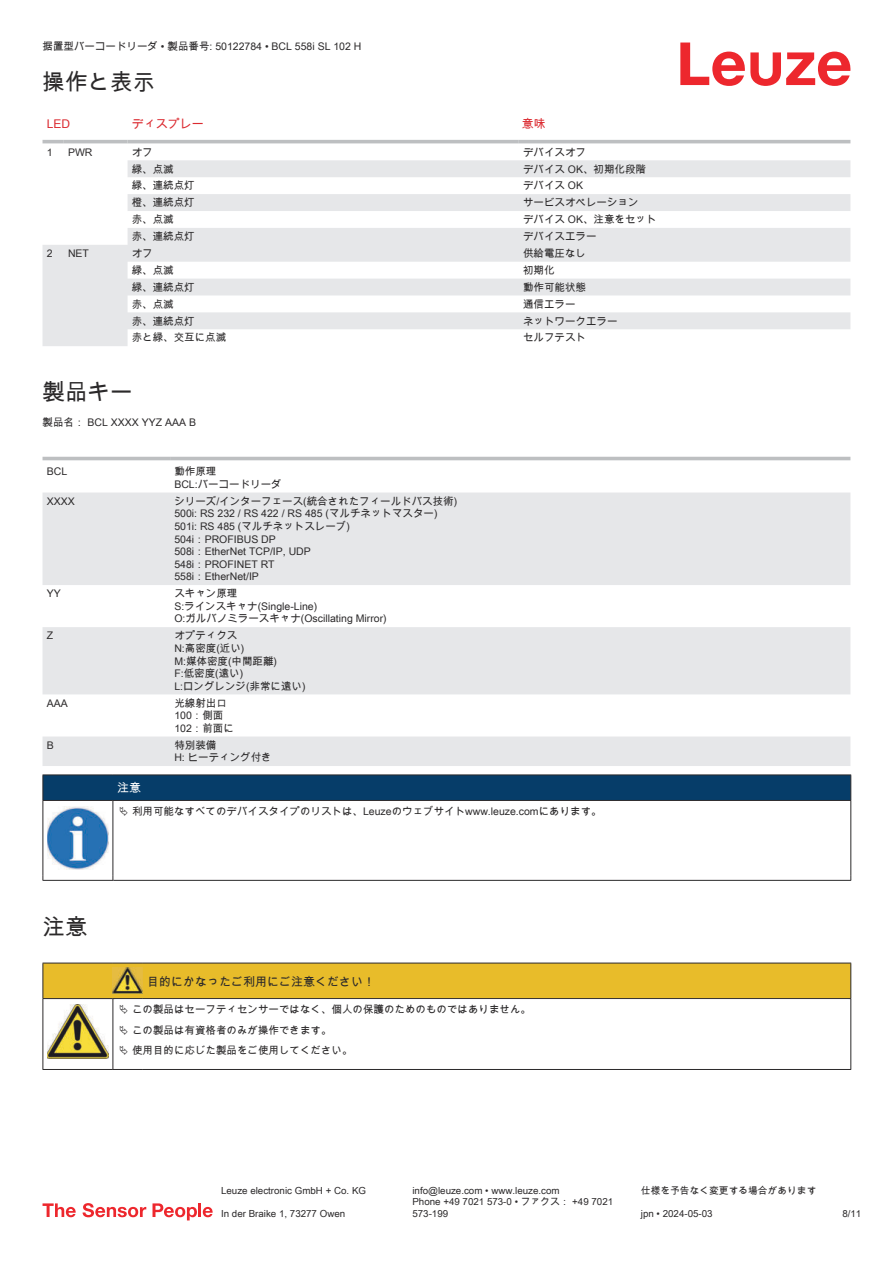
<style>
.page{position:relative;width:893px;height:1263px;background:#fff}
.page>*{position:absolute;margin:0;border:0;box-sizing:border-box;transform-origin:0 0}
.t1{font:22.5px "Arial Unicode MS";color:#2b292a}
.t2{font:12px "Arial Unicode MS";color:#2b292a}
.t3{font:12px "Arial Unicode MS";color:#db2a30}
.t4{font:12px "Arial Unicode MS";color:#fff}
.t5{font:10.5px/12.6px "Arial Unicode MS";color:#2b292a}
.t6{font:9.75px/11.7px "Arial Unicode MS";color:#2b292a}
</style>
<div class="page">
<svg style="left:680px;top:43px;width:170px;height:43px"></svg>
<svg style="left:43px;top:143px;width:807px;height:1px"></svg>
<svg style="left:43px;top:160px;width:807px;height:186px;fill:#e6e7e9"></svg>
<hr style="left:43px;top:140px;width:21px;height:3px;background:#bdbfc1">
<hr style="left:64px;top:140px;width:64px;height:3px;background:#bdbfc1">
<hr style="left:128px;top:140px;width:391px;height:3px;background:#bdbfc1">
<hr style="left:519px;top:140px;width:331px;height:3px;background:#bdbfc1">
<div style="left:43px;top:456px;width:807px;height:5px;background:#ececed"></div>
<svg style="left:43px;top:492px;width:807px;height:274px;fill:#e6e7e9"></svg>
<hr style="left:43px;top:457px;width:127px;height:3px;background:#bdbfc1">
<hr style="left:170px;top:457px;width:680px;height:3px;background:#bdbfc1">
<svg style="left:43px;top:1203px;width:33px;height:14px"></svg>
<svg style="left:83px;top:1203px;width:63px;height:14px"></svg>
<svg style="left:153px;top:1203px;width:44px;height:17px"></svg>
<hr style="left:198px;top:1203px;width:3px;height:14px;background:#ed272d">
<svg style="left:203px;top:1207px;width:10px;height:10px"></svg>
<svg style="left:44px;top:801px;width:806px;height:79px"></svg>
<hr style="left:43px;top:774px;width:70px;height:1px;background:#2b292a">
<hr style="left:43px;top:800px;width:70px;height:1px;background:#2b292a">
<hr style="left:113px;top:774px;width:738px;height:1px;background:#2b292a">
<div style="left:43px;top:775px;width:808px;height:25px;background:#063d69"></div>
<hr style="left:113px;top:800px;width:738px;height:1px;background:#2b292a">
<hr style="left:43px;top:801px;width:1px;height:75px;background:#2b292a">
<hr style="left:113px;top:801px;width:1px;height:75px;background:#2b292a">
<hr style="left:850px;top:801px;width:1px;height:75px;background:#2b292a">
<hr style="left:43px;top:880px;width:70px;height:1px;background:#2b292a">
<hr style="left:113px;top:880px;width:738px;height:1px;background:#2b292a">
<img style="left:47px;top:807px;width:61px;height:63px">
<div style="left:115px;top:801px;width:734px;height:20px;background:#fff"></div>
<hr style="left:43px;top:1069px;width:70px;height:1px;background:#2b292a">
<hr style="left:113px;top:1069px;width:30px;height:1px;background:#2b292a">
<hr style="left:143px;top:1069px;width:708px;height:1px;background:#2b292a">
<svg style="left:43px;top:963px;width:808px;height:106px"></svg>
<p class="t5" style="left:43px;top:40px;width:320px">据置型バーコードリーダ • 製品番号: 50122784 • BCL 558i SL 102 H</p>
<h1 class="t1" style="left:43px;top:66px;width:114px">操作と表示</h1>
<p class="t3" style="left:47px;top:119px;width:25px">LED</p>
<p class="t3" style="left:132px;top:115px;width:73px">ディスプレー</p>
<p class="t3" style="left:522px;top:115px;width:25px">意味</p>
<p class="t5" style="left:47px;top:145px;width:7px">1</p>
<p class="t5" style="left:68px;top:145px;width:26px">PWR</p>
<p class="t5" style="left:132px;top:145px;width:22px">オフ</p>
<p class="t5" style="left:523px;top:145px;width:64px">デバイスオフ</p>
<p class="t5" style="left:132px;top:162px;width:43px">緑、点滅</p>
<p class="t5" style="left:523px;top:162px;width:125px">デバイス OK、初期化段階</p>
<p class="t5" style="left:132px;top:179px;width:65px">緑、連続点灯</p>
<p class="t5" style="left:523px;top:179px;width:62px">デバイス OK</p>
<p class="t5" style="left:132px;top:196px;width:65px">橙、連続点灯</p>
<p class="t5" style="left:523px;top:196px;width:117px">サービスオペレーション</p>
<p class="t5" style="left:132px;top:213px;width:43px">赤、点滅</p>
<p class="t5" style="left:523px;top:213px;width:135px">デバイス OK、注意をセット</p>
<p class="t5" style="left:132px;top:230px;width:65px">赤、連続点灯</p>
<p class="t5" style="left:523px;top:230px;width:75px">デバイスエラー</p>
<p class="t5" style="left:47px;top:247px;width:7px">2</p>
<p class="t5" style="left:68px;top:248px;width:22px">NET</p>
<p class="t5" style="left:132px;top:247px;width:22px">オフ</p>
<p class="t5" style="left:523px;top:247px;width:64px">供給電圧なし</p>
<p class="t5" style="left:132px;top:264px;width:43px">緑、点滅</p>
<p class="t5" style="left:523px;top:264px;width:33px">初期化</p>
<p class="t5" style="left:132px;top:281px;width:65px">緑、連続点灯</p>
<p class="t5" style="left:523px;top:281px;width:64px">動作可能状態</p>
<p class="t5" style="left:132px;top:297px;width:43px">赤、点滅</p>
<p class="t5" style="left:523px;top:297px;width:54px">通信エラー</p>
<p class="t5" style="left:132px;top:314px;width:65px">赤、連続点灯</p>
<p class="t5" style="left:523px;top:314px;width:96px">ネットワークエラー</p>
<p class="t5" style="left:132px;top:331px;width:96px">赤と緑、交互に点滅</p>
<p class="t5" style="left:523px;top:331px;width:64px">セルフテスト</p>
<h1 class="t1" style="left:43px;top:376px;width:91px">製品キー</h1>
<p class="t5" style="left:43px;top:416px;width:155px">製品名： BCL XXXX YYZ AAA B</p>
<p class="t5" style="left:47px;top:466px;width:22px">BCL</p>
<p class="t5" style="left:174px;top:465px;width:109px">動作原理<br>BCL:バーコードリーダ</p>
<p class="t5" style="left:47px;top:494px;width:30px">XXXX</p>
<p class="t5" style="left:174px;top:494px;width:284px">シリーズ/インターフェース(統合されたフィールドバス技術)<br>500i: RS 232 / RS 422 / RS 485 (マルチネットマスター)<br>501i: RS 485 (マルチネットスレーブ)<br>504i：PROFIBUS DP<br>508i：EtherNet TCP/IP, UDP<br>548i：PROFINET RT<br>558i：EtherNet/IP</p>
<p class="t5" style="left:47px;top:587px;width:16px">YY</p>
<p class="t5" style="left:174px;top:587px;width:214px">スキャン原理<br>S:ラインスキャナ(Single-Line)<br>O:ガルバノミラースキャナ(Oscillating Mirror)</p>
<p class="t5" style="left:47px;top:629px;width:8px">Z</p>
<p class="t5" style="left:174px;top:629px;width:133px">オプティクス<br>N:高密度(近い)<br>M:媒体密度(中間距離)<br>F:低密度(遠い)<br>L:ロングレンジ(非常に遠い)</p>
<p class="t5" style="left:47px;top:697px;width:23px">AAA</p>
<p class="t5" style="left:174px;top:696px;width:61px">光線射出口<br>100：側面<br>102：前面に</p>
<p class="t5" style="left:47px;top:740px;width:9px">B</p>
<p class="t5" style="left:174px;top:738px;width:99px">特別装備<br>H: ヒーティング付き</p>
<p class="t4" style="left:117px;top:779px;width:25px">注意</p>
<p class="t5" style="left:132px;top:805px;width:471px">利用可能なすべてのデバイスタイプのリストは、Leuzeのウェブサイトwww.leuze.comにあります。</p>
<h1 class="t1" style="left:43px;top:911px;width:46px">注意</h1>
<p class="t2" style="left:147px;top:973px;width:229px">目的にかなったご利用にご注意ください！</p>
<p class="t5" style="left:132px;top:999px;width:400px;line-height:20.2px">この製品はセーフティセンサーではなく、個人の保護のためのものではありません。この製品は有資格者のみが操作できます。<br>使用目的に応じた製品をご使用してください。</p>
<p class="t6" style="left:221px;top:1184px;width:146px">Leuze electronic GmbH + Co. KG</p>
<p class="t6" style="left:412px;top:1184px;width:149px">info@leuze.com • www.leuze.com</p>
<p class="t6" style="left:641px;top:1184px;width:177px">仕様を予告なく変更する場合があります</p>
<p class="t6" style="left:221px;top:1207px;width:126px">In der Braike 1, 73277 Owen</p>
<p class="t6" style="left:412px;top:1196px;width:202px">Phone +49 7021 573-0 • ファクス： +49 7021<br>573-199</p>
<p class="t6" style="left:641px;top:1207px;width:73px">jpn • 2024-05-03</p>
<p class="t6" style="left:842px;top:1207px;width:20px">8/11</p>
</div>
